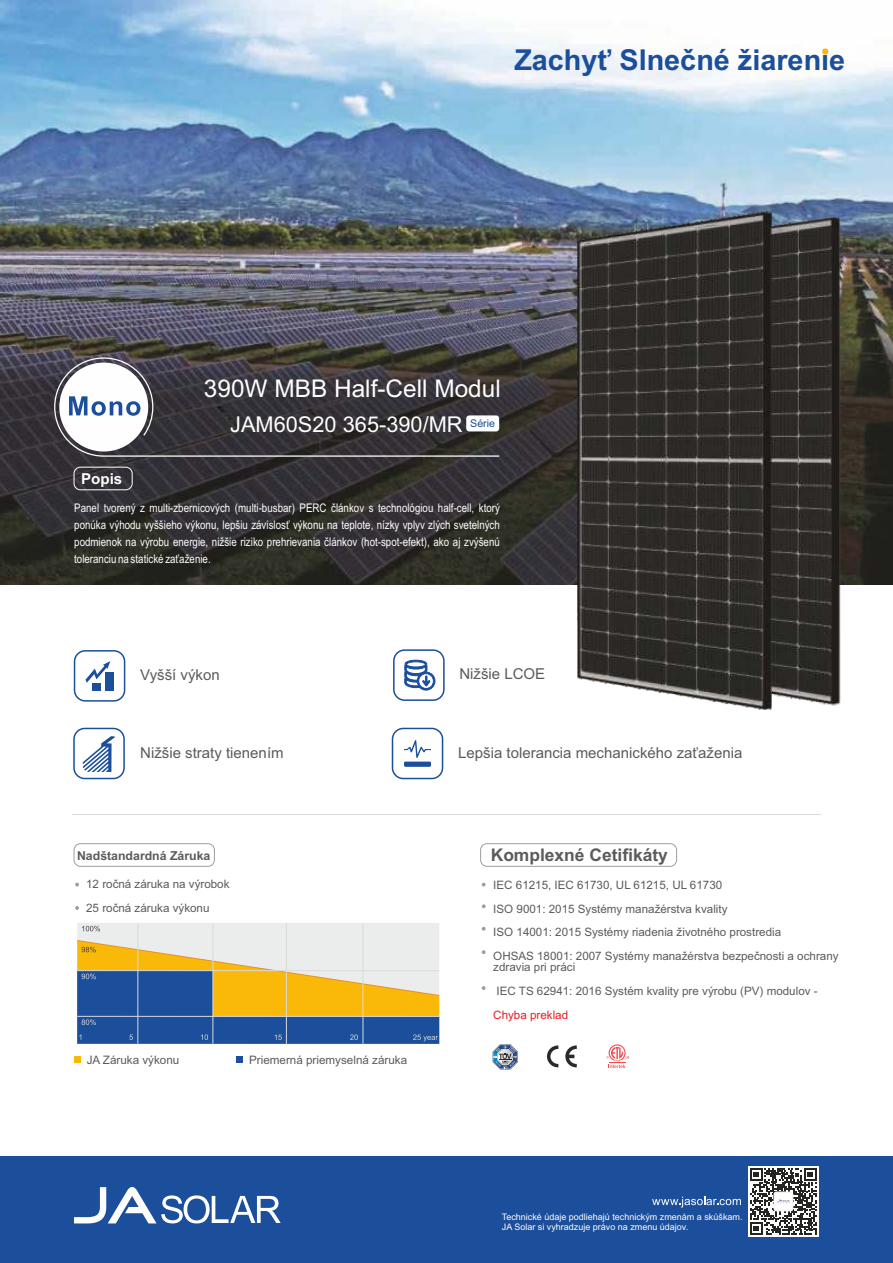
<style>
.page{position:relative;width:893px;height:1263px;background:#fff}
.page>*{position:absolute;margin:0;border:0;box-sizing:border-box;transform-origin:0 0}
.t1{font:700 28.8px "Arial";color:#1b4e9b}
.t2{font:24.45px "Arial";color:#fefefe}
.t3{font:21.75px "Arial";color:#fefefe}
.t4{font:700 17.4px "Arial";color:#5b5b5b}
.t5{font:700 15.15px "Arial";color:#fefefe}
.t6{font:15px "Arial";color:#5b5b5b}
.t7{font:700 12.3px "Arial";color:#5b5b5b}
.t8{font:11.85px/17px "Arial Narrow";color:#fefefe;text-align:justify}
.t9{font:11.7px "Arial";color:#5b5b5b}
.t10{font:11.55px/23.5px "Arial";color:#5b5b5b}
.t11{font:11.55px "Arial";color:#e31e24}
.t12{font:9px/10.1px "Arial";color:#fefefe}
</style>
<div class="page">
<div style="left:77px;top:923px;width:362px;height:121px;background:#ebecec"></div>
<hr style="left:137px;top:923px;width:1px;height:121px;background:#d9dada">
<hr style="left:213px;top:923px;width:1px;height:121px;background:#d9dada">
<hr style="left:286px;top:923px;width:1px;height:121px;background:#d9dada">
<hr style="left:363px;top:923px;width:1px;height:121px;background:#d9dada">
<svg style="left:82px;top:926px;width:18px;height:5px"></svg>
<svg style="left:77px;top:940px;width:363px;height:104px"></svg>
<img style="left:0;top:0;width:893px;height:584px">
<div style="left:0;top:1156px;width:893px;height:107px;background:#1b4e9b"></div>
<svg style="left:74px;top:1187px;width:207px;height:36px"></svg>
<svg style="left:652px;top:1197px;width:89px;height:10px"></svg>
<svg style="left:54px;top:357px;width:445px;height:100px;background:#545256"></svg>
<div style="left:466px;top:415px;width:33px;height:16px;background:#fefefe;border-radius:3px"></div>
<hr style="left:72px;top:814px;width:749px;height:1px;background:#d9dada">
<div style="left:480px;top:843px;width:197px;height:23px;border:1px solid #9d9e9e;border-radius:6px"></div>
<svg style="left:482px;top:883px;width:4px;height:3px"></svg>
<svg style="left:482px;top:904px;width:4px;height:4px"></svg>
<svg style="left:482px;top:927px;width:4px;height:4px"></svg>
<svg style="left:482px;top:950px;width:4px;height:4px"></svg>
<svg style="left:482px;top:986px;width:4px;height:4px"></svg>
<svg style="left:493px;top:1044px;width:25px;height:25px"></svg>
<svg style="left:547px;top:1045px;width:11px;height:22px"></svg>
<svg style="left:565px;top:1045px;width:12px;height:22px"></svg>
<div style="left:74px;top:467px;width:58px;height:23px;border:1px solid #fefefe;border-radius:6px"></div>
<svg style="left:83px;top:736px;width:32px;height:36px"></svg>
<div style="left:73px;top:728px;width:52px;height:51px;border:2px solid #1b4e9b;border-radius:11px"></div>
<div style="left:93px;top:683px;width:8px;height:8px;background:#1b4e9b"></div>
<svg style="left:85px;top:661px;width:25px;height:22px"></svg>
<div style="left:105px;top:672px;width:9px;height:19px;background:#1b4e9b"></div>
<div style="left:74px;top:650px;width:51px;height:52px;border:2px solid #1b4e9b;border-radius:11px"></div>
<div style="left:392px;top:728px;width:51px;height:51px;border:2px solid #1b4e9b;border-radius:11px"></div>
<svg style="left:404px;top:740px;width:27px;height:18px"></svg>
<div style="left:404px;top:761px;width:27px;height:6px;background:#1b4e9b"></div>
<div style="left:393px;top:649px;width:52px;height:52px;border:2px solid #1b4e9b;border-radius:11px"></div>
<svg style="left:404px;top:660px;width:31px;height:30px"></svg>
<div style="left:74px;top:843px;width:141px;height:23px;border:1px solid #9d9e9e;border-radius:6px"></div>
<svg style="left:75px;top:883px;width:4px;height:3px"></svg>
<svg style="left:75px;top:906px;width:4px;height:4px"></svg>
<svg style="left:74px;top:1057px;width:6px;height:6px"></svg>
<svg style="left:236px;top:1057px;width:6px;height:6px"></svg>
<div style="left:748px;top:1166px;width:71px;height:70px;background:#fefefe"></div>
<svg style="left:750px;top:1168px;width:67px;height:67px"></svg>
<svg style="left:607px;top:1044px;width:22px;height:24px"></svg>
<img style="left:516px;top:147px;width:377px;height:563px">
<div style="left:822px;top:48px;width:6px;height:7px;background:#fab909;border-radius:50%"></div>
<h1 class="t1" style="left:514px;top:49px;width:332px">Zachyť Slnečné žiarenie</h1>
<p class="t5" style="left:81px;top:473px;width:43px">Popis</p>
<h2 class="t2" style="left:204px;top:379px;width:298px">390W MBB Half-Cell Modul</h2>
<h3 class="t3" style="left:230px;top:416px;width:266px">JAM60S20 365-390/MR <sup>Série</sup></h3>
<p class="t8" style="left:74px;top:501px;width:427px">Panel tvorený z multi-zbernicových (multi-busbar) PERC článkov s technológiou half-cell, ktorý ponúka výhodu vyššieho výkonu, lepšiu závislosť výkonu na teplote, nízky vplyv zlých svetelných podmienok na výrobu energie, nižšie riziko prehrievania článkov (hot-spot-efekt), ako aj zvýšenú toleranciu na statické zaťaženie.</p>
<p class="t6" style="left:140px;top:669px;width:81px">Vyšší výkon</p>
<p class="t6" style="left:140px;top:747px;width:145px">Nižšie straty tienením</p>
<p class="t7" style="left:77px;top:851px;width:135px">Nadštandardná Záruka</p>
<p class="t10" style="left:86px;top:873px;width:145px">12 ročná záruka na výrobok<br>25 ročná záruka výkonu</p>
<p class="t9" style="left:87px;top:1055px;width:94px">JA Záruka výkonu</p>
<p class="t9" style="left:249px;top:1055px;width:160px">Priemerná priemyselná záruka</p>
<p class="t6" style="left:459px;top:668px;width:87px">Nižšie LCOE</p>
<p class="t6" style="left:458px;top:747px;width:286px">Lepšia tolerancia mechanického zaťaženia</p>
<h3 class="t4" style="left:491px;top:848px;width:179px">Komplexné Cetifikáty</h3>
<p class="t10" style="left:493px;top:874px;width:347px">IEC 61215, IEC 61730, UL 61215, UL 61730<br>ISO 9001: 2015 Systémy manažérstva kvality<br>ISO 14001: 2015 Systémy riadenia životného prostredia<br>OHSAS 18001: 2007 Systémy manažérstva bezpečnosti a ochrany</p>
<p class="t10" style="left:493px;top:957px;width:326px">zdravia pri práci<br>IEC TS 62941: 2016 Systém kvality pre výrobu (PV) modulov -</p>
<p class="t11" style="left:493px;top:1010px;width:76px">Chyba preklad</p>
<p class="t12" style="left:502px;top:1212px;width:242px">Technické údaje podliehajú technickým zmenám a skúškam.<br>JA Solar si vyhradzuje právo na zmenu údajov.</p>
</div>
